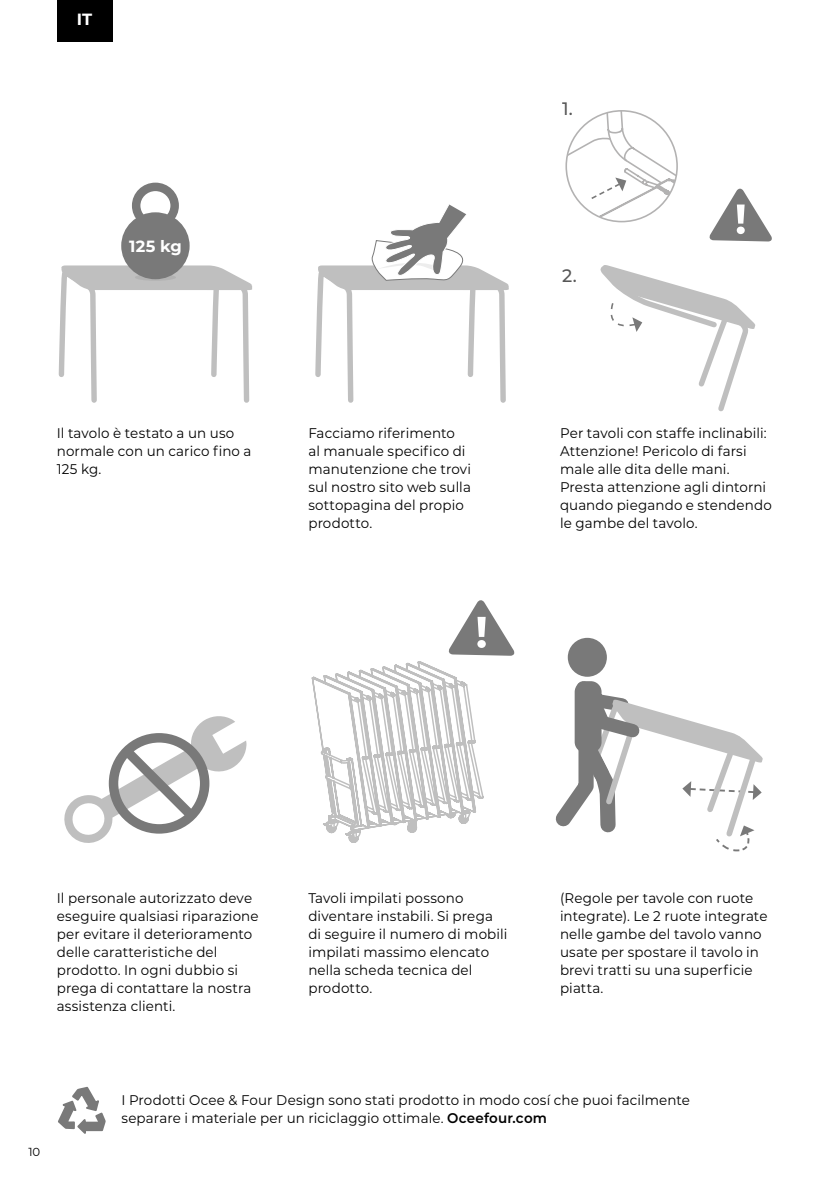
<style>
.page{position:relative;width:840px;height:1191px;background:#fff}
.page>*{position:absolute;margin:0;border:0;box-sizing:border-box;transform-origin:0 0}
.t1{font:500 18px "Montserrat";color:#000}
.t2{font:700 16.2px "Montserrat";letter-spacing:.01em;color:#fff}
.t3{font:14px/18px "Montserrat";letter-spacing:.01em;color:#000;scale:.96 1}
.t4{font:11.6px "Montserrat";color:#000}
.s1{font-weight:600}
</style>
<div class="page">
<div style="left:57px;top:0;width:55px;height:41px;background:#000"></div>
<svg style="left:58px;top:1086px;width:48px;height:48px"></svg>
<svg style="left:64px;top:716px;width:182px;height:127px"></svg>
<svg style="left:315px;top:204px;width:194px;height:199px"></svg>
<svg style="left:58px;top:264px;width:194px;height:139px"></svg>
<svg style="left:135px;top:274px;width:41px;height:7px"></svg>
<div style="left:121px;top:212px;width:68px;height:67px;background:#797979;border-radius:50%"></div>
<div style="left:132px;top:183px;width:47px;height:46px;border:8px solid #797979;border-radius:50%"></div>
<svg style="left:311px;top:600px;width:204px;height:243px"></svg>
<div style="left:567px;top:638px;width:39px;height:39px;background:#797979;border-radius:50%"></div>
<svg style="left:555px;top:669px;width:207px;height:183px"></svg>
<svg style="left:709px;top:188px;width:63px;height:53px"></svg>
<svg style="left:600px;top:265px;width:154px;height:147px"></svg>
<svg style="left:566px;top:111px;width:110px;height:111px"></svg>
<p class="t2" style="left:77px;top:8px;width:17px">IT</p>
<p class="t2" style="left:129px;top:235px;width:54px">125 kg</p>
<p class="t1" style="left:561px;top:96px;width:12px">1.</p>
<p class="t1" style="left:561px;top:263px;width:16px">2.</p>
<p class="t3" style="left:57px;top:423px;width:204px">Il tavolo è testato a un uso normale con un carico fino a<br>125 kg.</p>
<p class="t3" style="left:308px;top:423px;width:171px">Facciamo riferimento<br>al manuale specifico di manutenzione che trovi sul nostro sito web sulla sottopagina del propio prodotto.</p>
<p class="t3" style="left:559px;top:423px;width:222px">Per tavoli con staffe inclinabili:<br>Attenzione! Pericolo di farsi male alle dita delle mani.<br>Presta attenzione agli dintorni quando piegando e stendendo le gambe del tavolo.</p>
<p class="t3" style="left:57px;top:888px;width:212px">Il personale autorizzato deve eseguire qualsiasi riparazione per evitare il deterioramento delle caratteristiche del prodotto. In ogni dubbio si prega di contattare la nostra assistenza clienti.</p>
<p class="t3" style="left:308px;top:888px;width:209px">Tavoli impilati possono diventare instabili. Si prega di seguire il numero di mobili impilati massimo elencato nella scheda tecnica del prodotto.</p>
<p class="t3" style="left:559px;top:888px;width:217px">(Regole per tavole con ruote integrate). Le 2 ruote integrate nelle gambe del tavolo vanno usate per spostare il tavolo in brevi tratti su una superficie piatta.</p>
<p class="t4" style="left:28px;top:1143px;width:13px">10</p>
<p class="t3" style="left:121px;top:1090px;width:593px">I Prodotti Ocee &amp; Four Design sono stati prodotto in modo cosí che puoi facilmente separare i materiale per un riciclaggio ottimale. <span class="s1">Oceefour.com</span></p>
</div>
